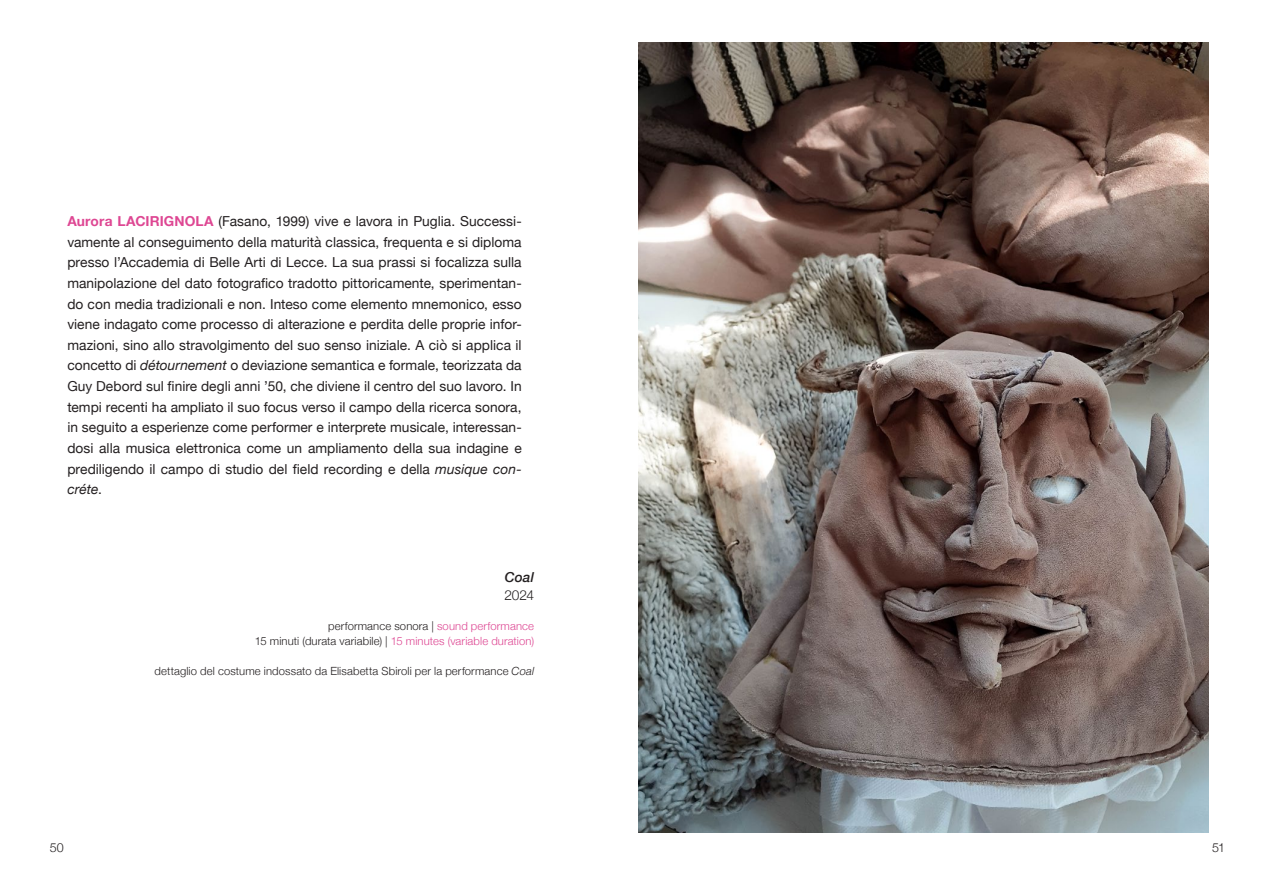
<style>
.page{position:relative;width:1276px;height:886px;background:#fff}
.page>*{position:absolute;margin:0;border:0;box-sizing:border-box;transform-origin:0 0}
.t1{font:13.75px/20.6px "Helvetica Neue";letter-spacing:.005em;color:#231f20;text-align:justify}
.t2{font:italic 500 13.75px "Helvetica Neue";color:#231f20}
.t3{font:300 13.75px "Helvetica Neue";color:#231f20}
.t4{font:300 12.5px "Helvetica Neue";color:#231f20}
.t5{font:300 11.25px "Helvetica Neue";letter-spacing:.01em;color:#231f20}
.t6{font:300 11.25px "Helvetica Neue";letter-spacing:.01em;color:#de4793}
.s1{font-weight:700;color:#de4793}
.s2{font-style:italic}
.s3{color:#de4793}
.s4{color:#231f20}
</style>
<div class="page">
<img style="left:638px;top:43px;width:570px;height:790px">
<p class="t1" style="left:67px;top:212px;width:456px"><span class="s1">Aurora LACIRIGNOLA</span> (Fasano, 1999) vive e lavora in Puglia. Successi&shy;vamente al conseguimento della maturità classica, frequenta e si diploma presso l’Accademia di Belle Arti di Lecce. La sua prassi si focalizza sulla manipolazione del dato fotografico tradotto pittoricamente, sperimentan&shy;do con media tradizionali e non. Inteso come elemento mnemonico, esso viene indagato come processo di alterazione e perdita delle proprie infor&shy;mazioni, sino allo stravolgimento del suo senso iniziale. A ciò si applica il concetto di <span class="s2">détournement</span> o deviazione semantica e formale, teorizzata da Guy Debord sul finire degli anni ’50, che diviene il centro del suo lavoro. In tempi recenti ha ampliato il suo focus verso il campo della ricerca sonora, in seguito a esperienze come performer e interprete musicale, interessan&shy;dosi alla musica elettronica come un ampliamento della sua indagine e prediligendo il campo di studio del field recording e della <span class="s2">musique con&shy;créte</span>.</p>
<p class="t2" style="left:505px;top:565px;width:31px">Coal</p>
<p class="t3" style="left:504px;top:584px;width:31px">2024</p>
<p class="t5" style="left:328px;top:617px;width:207px">performance sonora | <span class="s3">sound performance</span></p>
<p class="t6" style="left:255px;top:632px;width:281px"><span class="s4">15 minuti (durata variabile) |</span> 15 minutes (variable duration)</p>
<p class="t5" style="left:155px;top:662px;width:381px">dettaglio del costume indossato da Elisabetta Sbiroli per la performance <span class="s2">Coal</span></p>
<p class="t4" style="left:50px;top:837px;width:15px">50</p>
<p class="t4" style="left:1212px;top:837px;width:15px">51</p>
</div>
